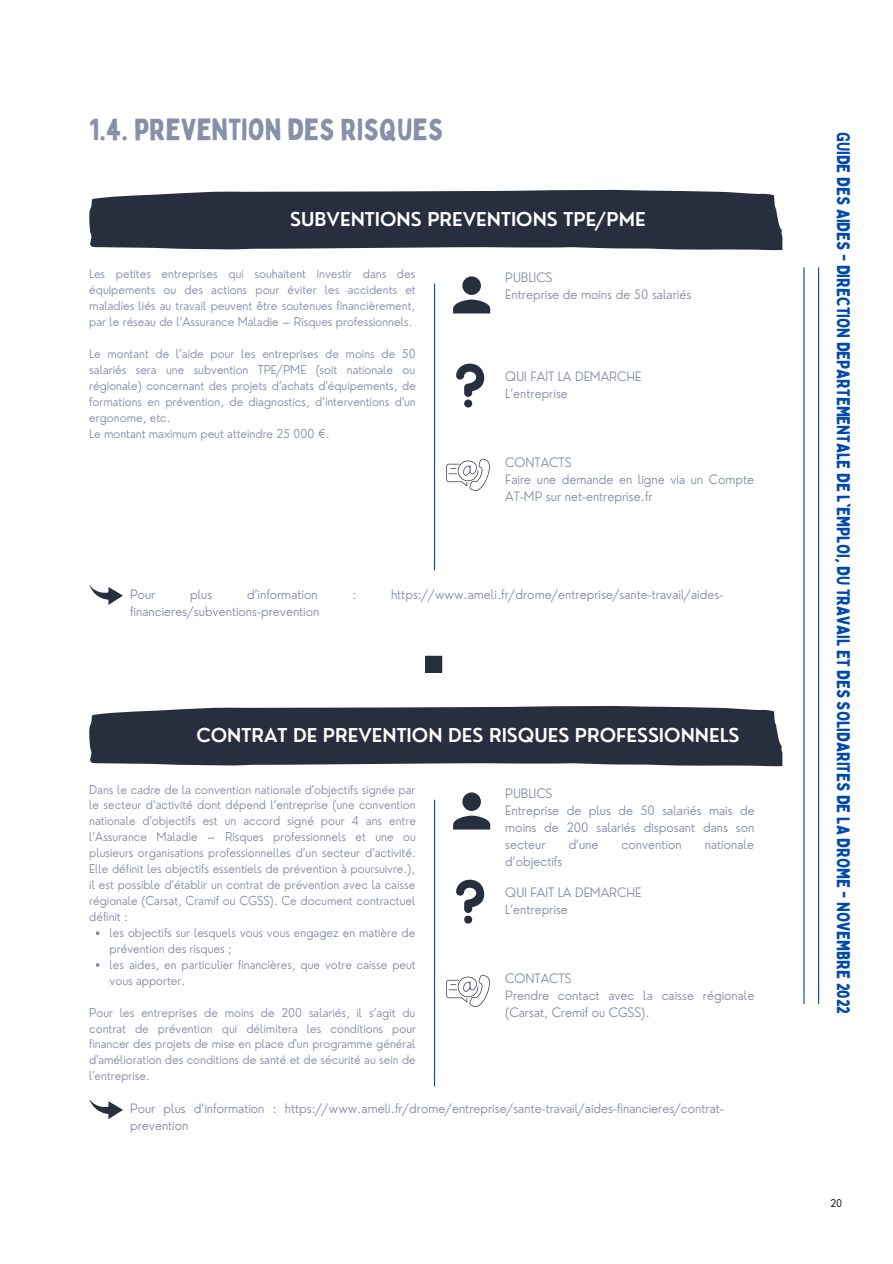
<style>
.page{position:relative;width:893px;height:1264px;background:#fff}
.page>*{position:absolute;margin:0;border:0;box-sizing:border-box;transform-origin:0 0}
.t1{font:30px "Bobby Jones";color:#8790a8}
.t2{font:600 18.6px "Nourd";color:#fff}
.t3{font:18px "Bobby Jones";color:#004aad}
.t4{font:300 12.75px/17px "Nourd";color:#8790a8}
.t5{font:300 12px/15.9px "Nourd";color:#8790a8;text-align:justify}
.t6{font:300 10.35px "Nourd";color:#000}
</style>
<div class="page">
<hr style="left:818px;top:267px;width:1px;height:737px;background:#004aad">
<hr style="left:803px;top:267px;width:1px;height:737px;background:#004aad">
<svg style="left:89px;top:190px;width:693px;height:60px;background:#353c4a"></svg>
<svg style="left:89px;top:585px;width:34px;height:20px"></svg>
<svg style="left:453px;top:276px;width:37px;height:37px"></svg>
<hr style="left:434px;top:284px;width:1px;height:286px;background:#004aad">
<svg style="left:456px;top:363px;width:28px;height:44px"></svg>
<svg style="left:446px;top:458px;width:44px;height:33px"></svg>
<svg style="left:425px;top:655px;width:17px;height:17px"></svg>
<svg style="left:89px;top:706px;width:693px;height:60px;background:#353c4a"></svg>
<svg style="left:96px;top:931px;width:4px;height:4px"></svg>
<svg style="left:89px;top:1099px;width:34px;height:20px"></svg>
<svg style="left:453px;top:792px;width:37px;height:37px"></svg>
<hr style="left:434px;top:799px;width:1px;height:287px;background:#004aad">
<svg style="left:456px;top:879px;width:28px;height:44px"></svg>
<svg style="left:446px;top:974px;width:44px;height:33px"></svg>
<h1 class="t1" style="left:89px;top:110px;width:355px">1.4. PREVENTION DES RISQUES</h1>
<h2 class="t2" style="left:290px;top:207px;width:357px">SUBVENTIONS PREVENTIONS TPE/PME</h2>
<p class="t5" style="left:89px;top:266px;width:328px">Les petites entreprises qui souhaitent investir dans des équipements ou des actions pour éviter les accidents et maladies liés au travail peuvent être soutenues financièrement, par le réseau de l’Assurance Maladie – Risques professionnels.</p>
<p class="t5" style="left:89px;top:345px;width:328px;text-align:left">Le montant de l’aide pour les entreprises de moins de 50 salariés sera une subvention TPE/PME (soit nationale ou régionale) concernant des projets d’achats d'équipements, de formations en prévention, de diagnostics, d’interventions d'un ergonome, etc.<br>Le montant maximum peut atteindre 25 000 €.</p>
<p class="t4" style="left:505px;top:269px;width:187px">PUBLICS<br>Entreprise de moins de 50 salariés</p>
<p class="t4" style="left:505px;top:367px;width:137px">QUI FAIT LA DEMARCHE<br>L’entreprise</p>
<p class="t4" style="left:505px;top:454px;width:250px">CONTACTS<br>Faire une demande en ligne via un Compte<br>AT-MP sur net-entreprise.fr</p>
<p class="t4" style="left:130px;top:586px;width:27px">Pour</p>
<p class="t4" style="left:190px;top:586px;width:24px">plus</p>
<p class="t4" style="left:247px;top:586px;width:72px">d’information</p>
<p class="t4" style="left:352px;top:586px;width:6px">:</p>
<p class="t4" style="left:391px;top:586px;width:334px">https://www.ameli.fr/drome/entreprise/sante-travail/aides-</p>
<p class="t4" style="left:130px;top:603px;width:191px">financieres/subventions-prevention</p>
<h2 class="t2" style="left:196px;top:723px;width:544px">CONTRAT DE PREVENTION DES RISQUES PROFESSIONNELS</h2>
<p class="t5" style="left:89px;top:781px;width:328px">Dans le cadre de la convention nationale d'objectifs signée par le secteur d’activité dont dépend l’entreprise (une convention nationale d'objectifs est un accord signé pour 4 ans entre l’Assurance Maladie – Risques professionnels et une ou plusieurs organisations professionnelles d’un secteur d’activité.<br>Elle définit les objectifs essentiels de prévention à poursuivre.), il est possible d’établir un contrat de prévention avec la caisse régionale (Carsat, Cramif ou CGSS). Ce document contractuel définit :</p>
<p class="t5" style="left:110px;top:924px;width:307px;text-align:left">les objectifs sur lesquels vous vous engagez en matière de prévention des risques ;<br>les aides, en particulier financières, que votre caisse peut vous apporter.</p>
<p class="t5" style="left:89px;top:1004px;width:328px">Pour les entreprises de moins de 200 salariés, il s’agit du contrat de prévention qui délimitera les conditions pour financer des projets de mise en place d'un programme général d'amélioration des conditions de santé et de sécurité au sein de l'entreprise.</p>
<p class="t4" style="left:505px;top:785px;width:251px">PUBLICS<br>Entreprise de plus de 50 salariés mais de moins de 200 salariés disposant dans son secteur</p>
<p class="t4" style="left:568px;top:836px;width:31px">d’une</p>
<p class="t4" style="left:621px;top:836px;width:62px">convention</p>
<p class="t4" style="left:704px;top:836px;width:51px">nationale</p>
<p class="t4" style="left:505px;top:852px;width:59px">d’objectifs</p>
<p class="t4" style="left:505px;top:883px;width:137px">QUI FAIT LA DEMARCHE<br>L’entreprise</p>
<p class="t4" style="left:505px;top:970px;width:251px">CONTACTS<br>Prendre contact avec la caisse régionale (Carsat, Cremif ou CGSS).</p>
<p class="t4" style="left:130px;top:1100px;width:595px">Pour plus d’information : https://www.ameli.fr/drome/entreprise/sante-travail/aides-financieres/contrat&shy;prevention</p>
<h3 class="t3" style="left:854px;top:132px;width:883px;rotate:90deg">GUIDE DES AIDES - DIRECTION DEPARTEMENTALE DE L'EMPLOI, DU TRAVAIL ET DES SOLIDARITES DE LA DROME - NOVEMBRE 2022</h3>
<p class="t6" style="left:830px;top:1196px;width:13px">20</p>
</div>
